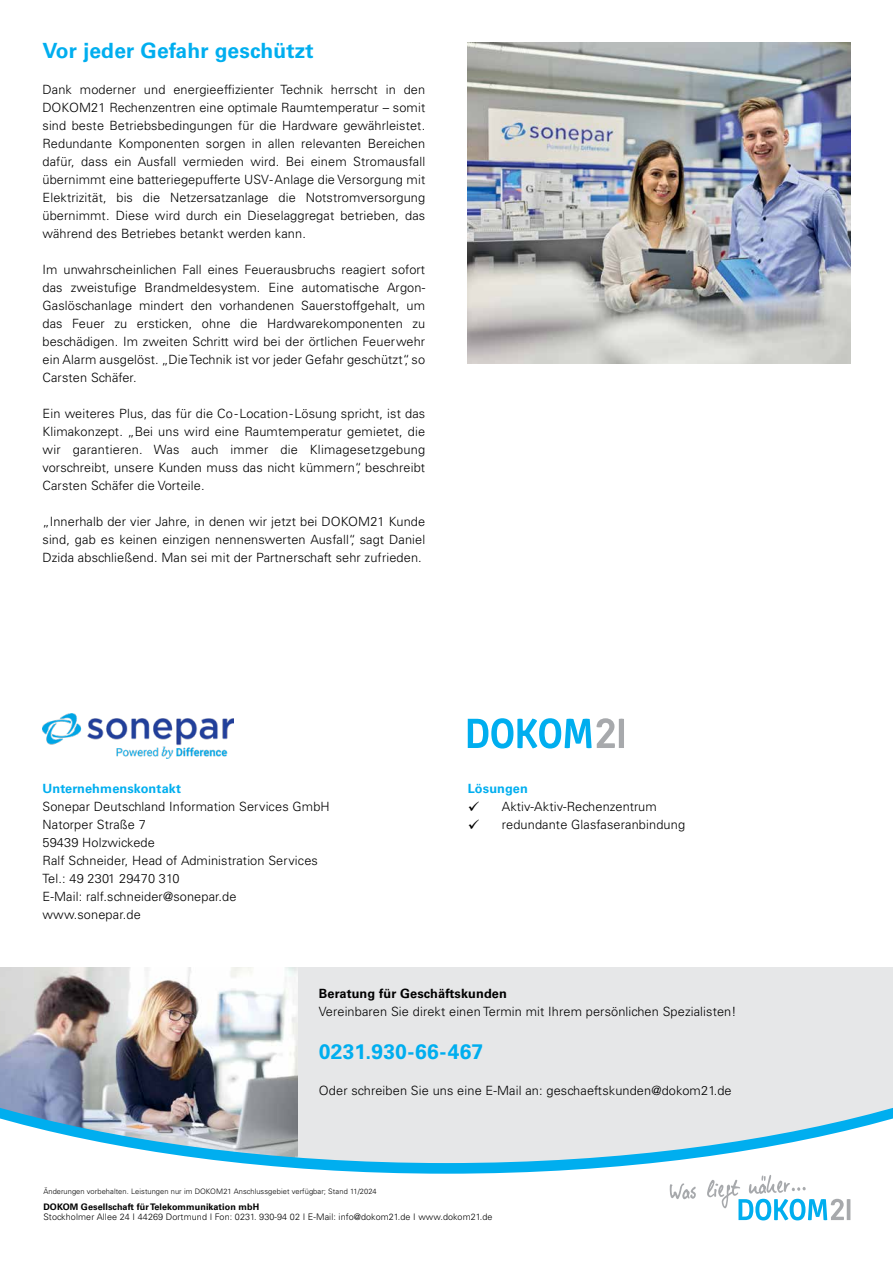
<style>
.page{position:relative;width:893px;height:1263px;background:#fff}
.page>*{position:absolute;margin:0;border:0;box-sizing:border-box;transform-origin:0 0}
.t1{font:700 21px "Univers LT Std";letter-spacing:.01em;color:#00aeef}
.t2{font:300 12.75px/18px "Univers LT Std";letter-spacing:.01em;color:#000;text-align:justify}
.t3{font:700 12.75px "Univers LT Std";letter-spacing:.01em;color:#00aeef}
.t4{font:700 12.75px "Univers LT Std";letter-spacing:.01em;color:#000}
.t5{font:300 9px "Univers LT Std";letter-spacing:.01em;color:#000}
.t6{font:700 9px "Univers LT Std";letter-spacing:.01em;color:#000}
.t7{font:300 7.5px "Univers LT Std";letter-spacing:.01em;color:#000}
</style>
<div class="page">
<div style="left:0;top:967px;width:893px;height:213px;background:#e6e7e8"></div>
<img style="left:0;top:967px;width:298px;height:137px">
<svg style="left:0;top:1104px;width:893px;height:11px"></svg>
<svg style="left:0;top:1115px;width:893px;height:106px;fill:#fff"></svg>
<svg style="left:670px;top:1183px;width:26px;height:16px"></svg>
<svg style="left:707px;top:1175px;width:143px;height:45px"></svg>
<svg style="left:468px;top:718px;width:156px;height:30px"></svg>
<img style="left:43px;top:713px;width:191px;height:45px">
<img style="left:468px;top:43px;width:382px;height:321px">
<h1 class="t1" style="left:43px;top:38px;width:273px">Vor jeder Gefahr geschützt</h1>
<p class="t2" style="left:43px;top:80px;width:384px">Dank moderner und energieeffizienter Technik herrscht in den DOKOM21 Rechenzentren eine optimale Raumtemperatur – somit sind beste Betriebsbedingungen für die Hardware gewährleistet.<br>Redundante Komponenten sorgen in allen relevanten Bereichen dafür, dass ein Ausfall vermieden wird. Bei einem Stromausfall übernimmt eine batteriegepufferte USV-Anlage die Versorgung mit Elektrizität, bis die Netzersatzanlage die Notstromversorgung übernimmt. Diese wird durch ein Dieselaggregat betrieben, das während des Betriebes betankt werden kann.</p>
<p class="t2" style="left:43px;top:260px;width:384px">Im unwahrscheinlichen Fall eines Feuerausbruchs reagiert sofort das zweistufige Brandmeldesystem. Eine automatische Argon-Gaslöschanlage mindert den vorhandenen Sauerstoffgehalt, um das Feuer zu ersticken, ohne die Hardwarekomponenten zu beschädigen. Im zweiten Schritt wird bei der örtlichen Feuerwehr ein Alarm ausgelöst. „Die Technik ist vor jeder Gefahr geschützt“, so Carsten Schäfer.</p>
<p class="t2" style="left:43px;top:404px;width:384px">Ein weiteres Plus, das für die Co-Location-Lösung spricht, ist das Klimakonzept. „Bei uns wird eine Raumtemperatur gemietet, die wir garantieren. Was auch immer die Klimagesetzgebung vorschreibt, unsere Kunden muss das nicht kümmern“, beschreibt Carsten Schäfer die Vorteile.</p>
<p class="t2" style="left:43px;top:512px;width:384px">„Innerhalb der vier Jahre, in denen wir jetzt bei DOKOM21 Kunde sind, gab es keinen einzigen nennenswerten Ausfall“, sagt Daniel Dzida abschließend. Man sei mit der Partnerschaft sehr zufrieden.</p>
<p class="t3" style="left:43px;top:781px;width:140px">Unternehmenskontakt</p>
<p class="t2" style="left:43px;top:797px;width:289px;text-align:left">Sonepar Deutschland Information Services GmbH<br>Natorper Straße 7<br>59439 Holzwickede<br>Ralf Schneider, Head of Administration Services<br>Tel.: 49 2301 29470 310<br>E-Mail: ralf.schneider@sonepar.de www.sonepar.de</p>
<p class="t3" style="left:468px;top:781px;width:62px">Lösungen</p>
<p class="t2" style="left:468px;top:797px;width:191px">✓ Aktiv-Aktiv-Rechenzentrum</p>
<p class="t2" style="left:468px;top:815px;width:219px">✓ redundante Glasfaseranbindung</p>
<p class="t4" style="left:319px;top:986px;width:190px">Beratung für Geschäftskunden</p>
<p class="t2" style="left:319px;top:1002px;width:419px">Vereinbaren Sie direkt einen Termin mit Ihrem persönlichen Spezialisten!</p>
<h1 class="t1" style="left:319px;top:1039px;width:166px">0231.930-66-467</h1>
<p class="t2" style="left:319px;top:1082px;width:414px">Oder schreiben Sie uns eine E-Mail an: geschaeftskunden@dokom21.de</p>
<p class="t7" style="left:43px;top:1187px;width:335px">Änderungen vorbehalten. Leistungen nur im DOKOM21 Anschlussgebiet verfügbar; Stand 11/2024</p>
<p class="t6" style="left:43px;top:1201px;width:217px">DOKOM Gesellschaft für Telekommunikation mbH</p>
<p class="t5" style="left:43px;top:1212px;width:451px">Stockholmer Allee 24 I 44269 Dortmund I Fon: 0231. 930-94 02 I E-Mail: info@dokom21.de I www.dokom21.de</p>
</div>
